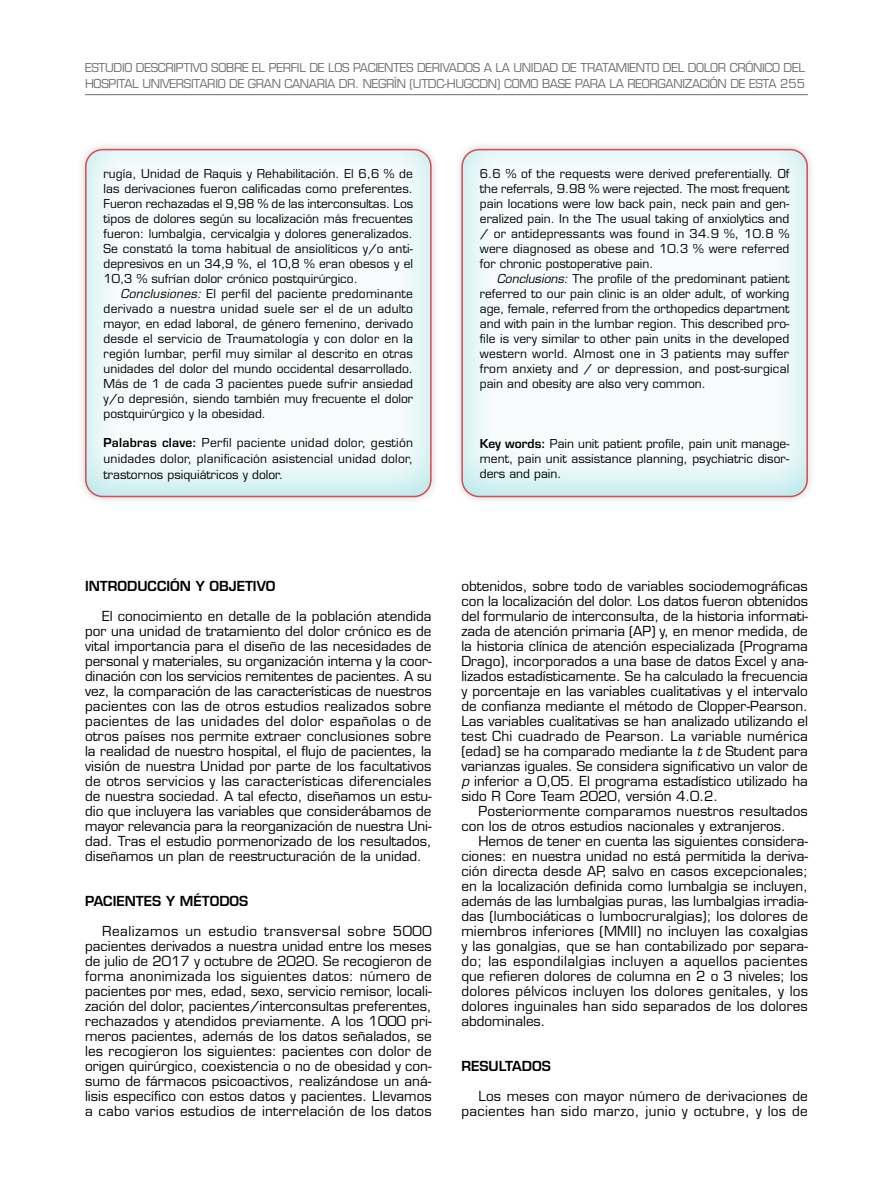
<style>
.page{position:relative;width:893px;height:1191px;background:#fff}
.page>*{position:absolute;margin:0;border:0;box-sizing:border-box;transform-origin:0 0}
.t1{font:13.5px/15px "Eurostile LT Std";letter-spacing:.01em;color:#000;text-align:justify}
.t2{font:600 13.5px "Eurostile LT Std";color:#000}
.t3{font:12px/15px "Eurostile LT Std";color:#000;text-align:justify}
.t4{font:12px/15px "Eurostile LT Std";letter-spacing:-.025em;color:#706f6f}
.s1{font-style:italic}
.s2{font-weight:600}
</style>
<div class="page">
<hr style="left:85px;top:94px;width:723px;height:1px;background:#706f6f">
<div style="left:448px;top:136px;width:372px;height:363px;background:#00b2bb;opacity:.3"></div>
<div style="left:461px;top:149px;width:347px;height:348px;border:2px solid #d64c53;border-radius:17px"></div>
<div style="left:72px;top:135px;width:371px;height:363px;background:#00b2bb;opacity:.3"></div>
<div style="left:85px;top:149px;width:347px;height:348px;border:2px solid #d64c53;border-radius:17px"></div>
<p class="t4" style="left:85px;top:61px;width:722px">ESTUDIO DESCRIPTIVO SOBRE EL PERFIL DE LOS PACIENTES DERIVADOS A LA UNIDAD DE TRATAMIENTO DEL DOLOR CRÓNICO DEL<br>HOSPITAL UNIVERSITARIO DE GRAN CANARIA DR. NEGRÍN (UTDC-HUGCDN) COMO BASE PARA LA REORGANIZACIÓN DE ESTA 255</p>
<p class="t3" style="left:104px;top:166px;width:311px">rugía, Unidad de Raquis y Rehabilitación. El 6,6 % de las derivaciones fueron calificadas como preferentes.<br>Fueron rechazadas el 9,98 % de las interconsultas. Los tipos de dolores según su localización más frecuentes fueron: lumbalgia, cervicalgia y dolores generalizados.<br>Se constató la toma habitual de ansiolíticos y/o anti&shy;depresivos en un 34,9 %, el 10,8 % eran obesos y el 10,3 % sufrían dolor crónico postquirúrgico.</p>
<p class="t3" style="left:104px;top:286px;width:311px;text-indent:17px"><span class="s1">Conclusiones:</span> El perfil del paciente predominante derivado a nuestra unidad suele ser el de un adulto mayor, en edad laboral, de género femenino, derivado desde el servicio de Traumatología y con dolor en la región lumbar, perfil muy similar al descrito en otras unidades del dolor del mundo occidental desarrollado.<br>Más de 1 de cada 3 pacientes puede sufrir ansiedad y/o depresión, siendo también muy frecuente el dolor postquirúrgico y la obesidad.</p>
<p class="t3" style="left:104px;top:435px;width:311px;line-height:15.8px"><span class="s2">Palabras clave:</span> Perfil paciente unidad dolor, gestión unidades dolor, planificación asistencial unidad dolor, trastornos psiquiátricos y dolor.</p>
<p class="t3" style="left:480px;top:166px;width:311px">6.6 % of the requests were derived preferentially. Of the referrals, 9.98 % were rejected. The most frequent pain locations were low back pain, neck pain and gen&shy;eralized pain. In the The usual taking of anxiolytics and / or antidepressants was found in 34.9 %, 10.8 % were diagnosed as obese and 10.3 % were referred for chronic postoperative pain.</p>
<p class="t3" style="left:480px;top:271px;width:311px;text-indent:17px"><span class="s1">Conclusions:</span> The profile of the predominant patient referred to our pain clinic is an older adult, of working age, female, referred from the orthopedics department and with pain in the lumbar region. This described pro&shy;file is very similar to other pain units in the developed western world. Almost one in 3 patients may suffer from anxiety and / or depression, and post-surgical pain and obesity are also very common.</p>
<p class="t3" style="left:480px;top:436px;width:311px"><span class="s2">Key words:</span> Pain unit patient profile, pain unit manage&shy;ment, pain unit assistance planning, psychiatric disor&shy;ders and pain.</p>
<p class="t2" style="left:85px;top:577px;width:192px">INTRODUCCIÓN Y OBJETIVO</p>
<p class="t1" style="left:85px;top:608px;width:348px;text-indent:17px">El conocimiento en detalle de la población atendida por una unidad de tratamiento del dolor crónico es de vital importancia para el diseño de las necesidades de personal y materiales, su organización interna y la coor&shy;dinación con los servicios remitentes de pacientes. A su vez, la comparación de las características de nuestros pacientes con las de otros estudios realizados sobre pacientes de las unidades del dolor españolas o de otros países nos permite extraer conclusiones sobre la realidad de nuestro hospital, el flujo de pacientes, la visión de nuestra Unidad por parte de los facultativos de otros servicios y las características diferenciales de nuestra sociedad. A tal efecto, diseñamos un estu&shy;dio que incluyera las variables que considerábamos de mayor relevancia para la reorganización de nuestra Uni&shy;dad. Tras el estudio pormenorizado de los resultados, diseñamos un plan de reestructuración de la unidad.</p>
<p class="t2" style="left:85px;top:892px;width:165px">PACIENTES Y MÉTODOS</p>
<p class="t1" style="left:85px;top:923px;width:348px;text-indent:17px">Realizamos un estudio transversal sobre 5000 pacientes derivados a nuestra unidad entre los meses de julio de 2017 y octubre de 2020. Se recogieron de forma anonimizada los siguientes datos: número de pacientes por mes, edad, sexo, servicio remisor, locali&shy;zación del dolor, pacientes/interconsultas preferentes, rechazados y atendidos previamente. A los 1000 pri&shy;meros pacientes, además de los datos señalados, se les recogieron los siguientes: pacientes con dolor de origen quirúrgico, coexistencia o no de obesidad y con&shy;sumo de fármacos psicoactivos, realizándose un aná&shy;lisis específico con estos datos y pacientes. Llevamos a cabo varios estudios de interrelación de los datos</p>
<p class="t1" style="left:461px;top:578px;width:348px">obtenidos, sobre todo de variables sociodemográficas con la localización del dolor. Los datos fueron obtenidos del formulario de interconsulta, de la historia informati&shy;zada de atención primaria (AP) y, en menor medida, de la historia clínica de atención especializada (Programa Drago), incorporados a una base de datos Excel y ana&shy;lizados estadísticamente. Se ha calculado la frecuencia y porcentaje en las variables cualitativas y el intervalo de confianza mediante el método de Clopper-Pearson.<br>Las variables cualitativas se han analizado utilizando el test Chi cuadrado de Pearson. La variable numérica (edad) se ha comparado mediante la <span class="s1">t</span> de Student para varianzas iguales. Se considera significativo un valor de <span class="s1">p</span> inferior a 0,05. El programa estadístico utilizado ha sido R Core Team 2020, versión 4.0.2.</p>
<p class="t1" style="left:461px;top:803px;width:348px;text-indent:17px">Posteriormente comparamos nuestros resultados con los de otros estudios nacionales y extranjeros.</p>
<p class="t1" style="left:461px;top:833px;width:348px;text-indent:17px">Hemos de tener en cuenta las siguientes considera&shy;ciones: en nuestra unidad no está permitida la deriva&shy;ción directa desde AP, salvo en casos excepcionales; en la localización definida como lumbalgia se incluyen, además de las lumbalgias puras, las lumbalgias irradia&shy;das (lumbociáticas o lumbocruralgias); los dolores de miembros inferiores (MMII) no incluyen las coxalgias y las gonalgias, que se han contabilizado por separa&shy;do; las espondilalgias incluyen a aquellos pacientes que refieren dolores de columna en 2 o 3 niveles; los dolores pélvicos incluyen los dolores genitales, y los dolores inguinales han sido separados de los dolores abdominales.</p>
<p class="t2" style="left:461px;top:1057px;width:91px">RESULTADOS</p>
<p class="t1" style="left:461px;top:1088px;width:348px;text-align:right">Los meses con mayor número de derivaciones de pacientes han sido marzo, junio y octubre, y los de</p>
</div>
